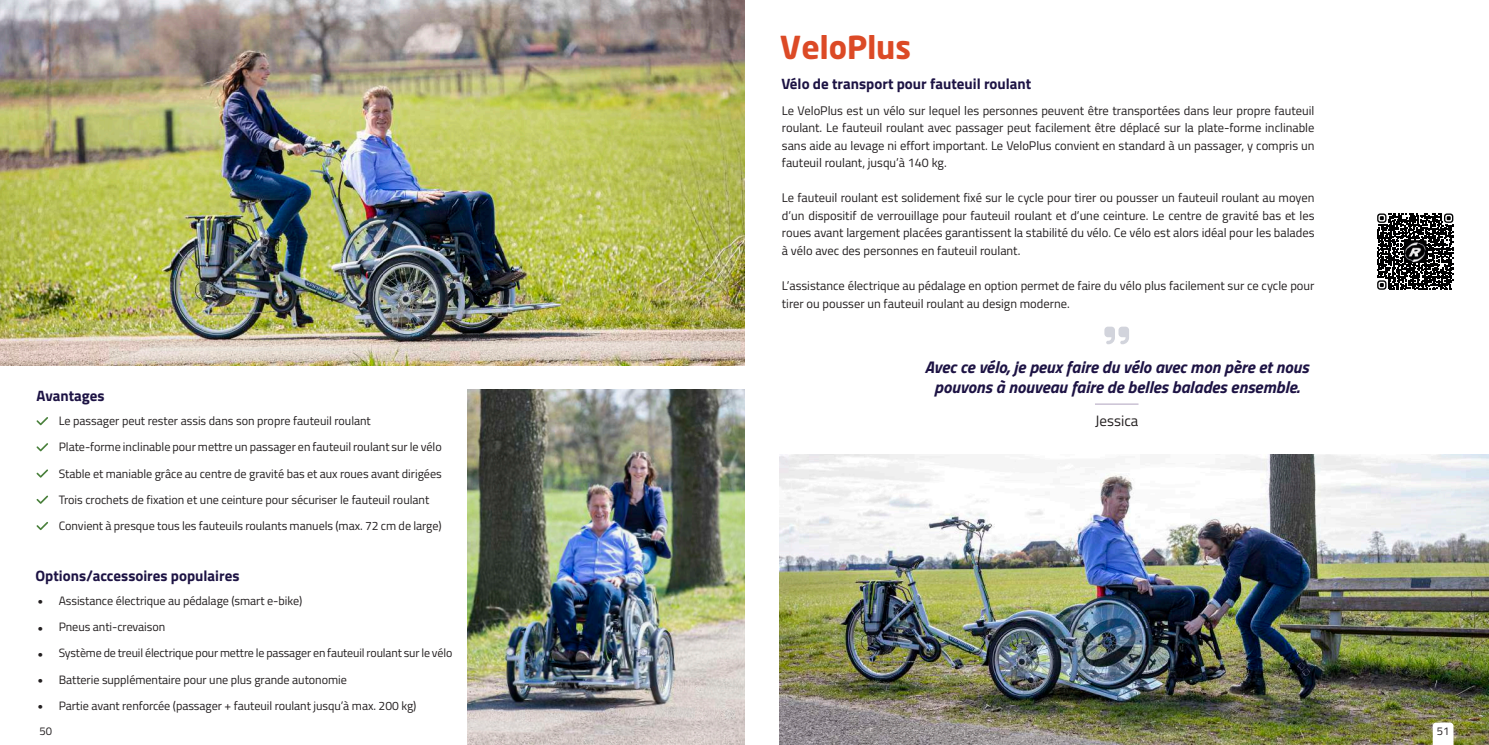
<style>
.page{position:relative;width:1489px;height:745px;background:#fff}
.page>*{position:absolute;margin:0;border:0;box-sizing:border-box;transform-origin:0 0}
.t1{font:700 31.25px "Neo Sans VR";color:#dc4a26}
.t2{font:italic 700 16.88px/20px "Titillium Web";color:#1d1344;text-align:center}
.t3{font:700 15px "Titillium Web";color:#1d1344}
.t4{font:15px "Titillium Web";color:#231f20}
.t5{font:12.5px/17.5px "Titillium Web";color:#231f20;text-align:justify}
.t6{font:12.12px/26.2px "Titillium Web";color:#231f20}
.t7{font:12px "Titillium Web";letter-spacing:-.01em;color:#231f20}
.t8{font:11.25px "Titillium Web";color:#231f20}
</style>
<div class="page">
<img style="left:467px;top:389px;width:277px;height:355px">
<img style="left:0;top:0;width:744px;height:365px">
<svg style="left:37px;top:417px;width:11px;height:8px"></svg>
<svg style="left:37px;top:443px;width:11px;height:8px"></svg>
<svg style="left:37px;top:469px;width:11px;height:8px"></svg>
<svg style="left:37px;top:495px;width:11px;height:8px"></svg>
<svg style="left:37px;top:522px;width:11px;height:7px"></svg>
<img style="left:780px;top:454px;width:708px;height:290px">
<svg style="left:1432px;top:722px;width:21px;height:22px"></svg>
<hr style="left:1094px;top:403px;width:44px;height:1px;background:#afa2be">
<svg style="left:1104px;top:326px;width:24px;height:18px"></svg>
<svg style="left:1378px;top:215px;width:76px;height:75px"></svg>
<svg style="left:1377px;top:213px;width:76px;height:76px"></svg>
<h1 class="t1" style="left:780px;top:35px;width:133px">VeloPlus</h1>
<p class="t3" style="left:37px;top:384px;width:70px">Avantages</p>
<p class="t6" style="left:59px;top:407px;width:384px">Le passager peut rester assis dans son propre fauteuil roulant<br>Plate-forme inclinable pour mettre un passager en fauteuil roulant sur le vélo Stable et maniable grâce au centre de gravité bas et aux roues avant dirigées Trois crochets de fixation et une ceinture pour sécuriser le fauteuil roulant Convient à presque tous les fauteuils roulants manuels (max. 72 cm de large)</p>
<p class="t3" style="left:35px;top:563px;width:205px">Options/accessoires populaires</p>
<p class="t6" style="left:59px;top:586px;width:245px">Assistance électrique au pédalage (smart e-bike)<br>Pneus anti-crevaison</p>
<p class="t7" style="left:59px;top:644px;width:395px">Système de treuil électrique pour mettre le passager en fauteuil roulant sur le vélo</p>
<p class="t6" style="left:59px;top:665px;width:359px">Batterie supplémentaire pour une plus grande autonomie<br>Partie avant renforcée (passager + fauteuil roulant jusqu’à max. 200 kg)</p>
<p class="t3" style="left:781px;top:72px;width:251px">Vélo de transport pour fauteuil roulant</p>
<p class="t5" style="left:781px;top:101px;width:534px">Le VeloPlus est un vélo sur lequel les personnes peuvent être transportées dans leur propre fauteuil roulant. Le fauteuil roulant avec passager peut facilement être déplacé sur la plate-forme inclinable sans aide au levage ni effort important. Le VeloPlus convient en standard à un passager, y compris un fauteuil roulant, jusqu’à 140 kg.</p>
<p class="t5" style="left:781px;top:188px;width:534px">Le fauteuil roulant est solidement fixé sur le cycle pour tirer ou pousser un fauteuil roulant au moyen d’un dispositif de verrouillage pour fauteuil roulant et d’une ceinture. Le centre de gravité bas et les roues avant largement placées garantissent la stabilité du vélo. Ce vélo est alors idéal pour les balades à vélo avec des personnes en fauteuil roulant.</p>
<p class="t5" style="left:781px;top:276px;width:534px">L’assistance électrique au pédalage en option permet de faire du vélo plus facilement sur ce cycle pour tirer ou pousser un fauteuil roulant au design moderne.</p>
<h2 class="t2" style="left:924px;top:355px;width:385px">Avec ce vélo, je peux faire du vélo avec mon père et nous pouvons à nouveau faire de belles balades ensemble.</h2>
<p class="t4" style="left:1095px;top:409px;width:45px">Jessica</p>
<p class="t8" style="left:40px;top:722px;width:14px">50</p>
<p class="t8" style="left:1436px;top:722px;width:14px">51</p>
</div>
